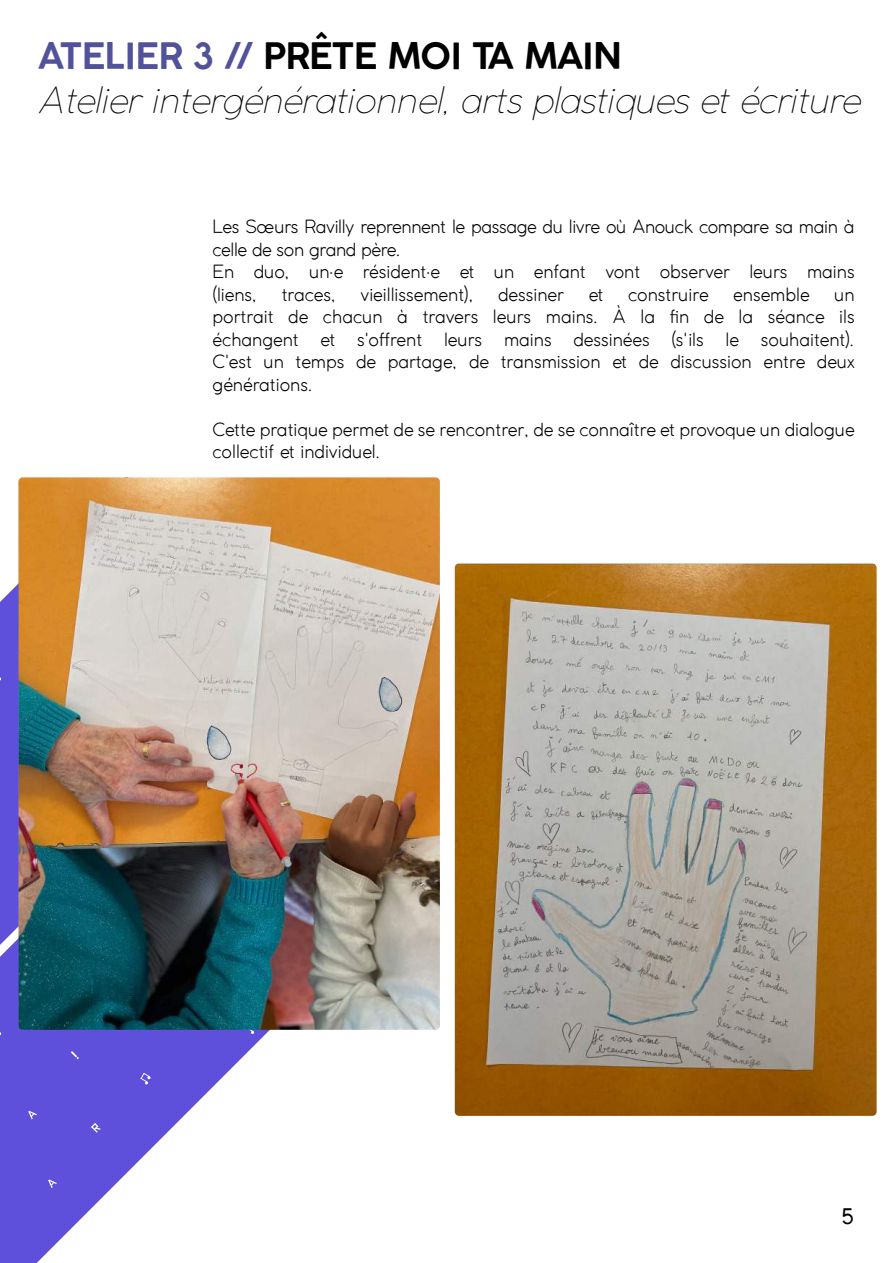
<style>
.page{position:relative;width:893px;height:1263px;background:#fff}
.page>*{position:absolute;margin:0;border:0;box-sizing:border-box;transform-origin:0 0}
.t1{font:italic 200 36px/43.2px "Coco Gothic";letter-spacing:-.01em;color:#000}
.t2{font:21px "Coco Gothic";color:#000}
.t3{font:300 18px/22.5px "Coco Gothic";color:#000;text-align:justify}
.t4{font:300 18px/22.5px "Coco Gothic";letter-spacing:-.02em;color:#000}
.s1{font-weight:700;font-style:normal;color:#52529b}
.s2{font-weight:700;font-style:normal}
</style>
<div class="page">
<div style="left:0;top:584px;width:18px;height:248px;background:#5f50dc"></div>
<svg style="left:0;top:832px;width:270px;height:431px;fill:#5f50dc"></svg>
<svg style="left:28px;top:1111px;width:9px;height:8px"></svg>
<svg style="left:69px;top:1250px;width:10px;height:10px"></svg>
<svg style="left:117px;top:1186px;width:10px;height:8px"></svg>
<svg style="left:48px;top:1179px;width:9px;height:9px"></svg>
<svg style="left:91px;top:1123px;width:10px;height:10px"></svg>
<svg style="left:71px;top:1051px;width:8px;height:8px"></svg>
<svg style="left:193px;top:1172px;width:8px;height:8px"></svg>
<svg style="left:245px;top:1226px;width:9px;height:8px"></svg>
<svg style="left:215px;top:1106px;width:10px;height:9px"></svg>
<svg style="left:247px;top:1030px;width:10px;height:4px"></svg>
<svg style="left:141px;top:1073px;width:10px;height:12px"></svg>
<img style="left:455px;top:563px;width:422px;height:553px">
<img style="left:18px;top:477px;width:422px;height:553px">
<h1 class="t1" style="left:38px;top:38px;width:823px"><span class="s1">ATELIER 3 //</span> <span class="s2">PRÊTE MOI TA MAIN<br></span>Atelier intergénérationnel, arts plastiques et écriture</h1>
<p class="t4" style="left:213px;top:216px;width:643px">Les Sœurs Ravilly reprennent le passage du livre où Anouck compare sa main à celle de son grand père.<br>En duo, un·e résident·e et un enfant vont observer leurs mains (liens,</p>
<p class="t3" style="left:282px;top:284px;width:56px">traces,</p>
<p class="t3" style="left:361px;top:284px;width:114px">vieillissement),</p>
<p class="t3" style="left:498px;top:284px;width:67px">dessiner</p>
<p class="t3" style="left:589px;top:284px;width:16px">et</p>
<p class="t3" style="left:628px;top:284px;width:82px">construire</p>
<p class="t3" style="left:733px;top:284px;width:78px">ensemble</p>
<p class="t3" style="left:213px;top:284px;width:644px;text-indent:622px">un portrait de chacun à travers leurs mains. À la 昀椀n de la séance ils échangent et s'o昀昀rent leurs mains dessinées (s'ils le souhaitent).<br>C'est un temps de partage, de transmission et de discussion entre deux générations.</p>
<p class="t3" style="left:213px;top:419px;width:643px">Cette pratique permet de se rencontrer, de se connaître et provoque un dialogue collectif et individuel.</p>
<p class="t2" style="left:842px;top:1208px;width:14px">5</p>
</div>
